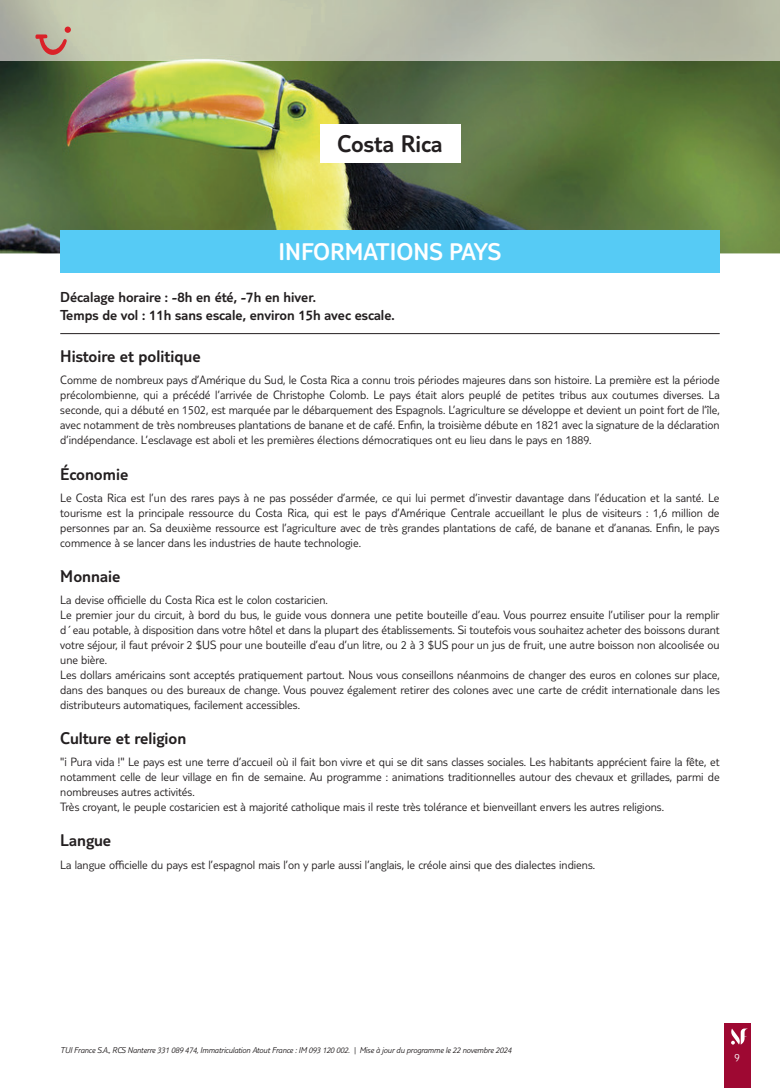
<style>
.page{position:relative;width:780px;height:1088px;background:#fff}
.page>*{position:absolute;margin:0;border:0;box-sizing:border-box;transform-origin:0 0}
.t1{font:300 25px "TUI Type";color:#fff}
.t2{font:300 25px "TUI Type";color:#231f20}
.t3{font:300 17.5px "TUI Type";color:#231f20}
.t4{font:300 15px/18px "TUI Type";color:#231f20}
.t5{font:300 12.5px/15px "TUI Type";color:#231f20;text-align:justify}
.t6{font:300 11.25px "TUI Type";color:#fff}
.t7{font:italic 300 8.75px "TUI Type";letter-spacing:-.02em;color:#231f20}
</style>
<div class="page">
<div style="left:724px;top:1023px;width:26px;height:65px;background:#9e0832"></div>
<svg style="left:731px;top:1028px;width:17px;height:16px"></svg>
<img style="left:0;top:60px;width:780px;height:193px">
<div style="left:319px;top:124px;width:141px;height:39px;background:#fff"></div>
<hr style="left:60px;top:333px;width:659px;height:1px;background:#231f20">
<div style="left:60px;top:230px;width:659px;height:43px;background:#56cbf5"></div>
<svg style="left:35px;top:27px;width:36px;height:33px"></svg>
<h1 class="t2" style="left:337px;top:129px;width:107px">Costa Rica</h1>
<h1 class="t1" style="left:278px;top:237px;width:225px">INFORMATIONS PAYS</h1>
<p class="t4" style="left:60px;top:288px;width:336px">Décalage horaire : -8h en été, -7h en hiver.<br>Temps de vol : 11h sans escale, environ 15h avec escale.</p>
<h2 class="t3" style="left:60px;top:346px;width:142px">Histoire et politique</h2>
<p class="t5" style="left:60px;top:372px;width:661px">Comme de nombreux pays d’Amérique du Sud, le Costa Rica a connu trois périodes majeures dans son histoire. La première est la période précolombienne, qui a précédé l’arrivée de Christophe Colomb. Le pays était alors peuplé de petites tribus aux coutumes diverses. La seconde, qui a débuté en 1502, est marquée par le débarquement des Espagnols. L’agriculture se développe et devient un point fort de l’île, avec notamment de très nombreuses plantations de banane et de café. Enfin, la troisième débute en 1821 avec la signature de la déclaration d’indépendance. L’esclavage est aboli et les premières élections démocratiques ont eu lieu dans le pays en 1889.</p>
<h2 class="t3" style="left:60px;top:464px;width:70px">Économie</h2>
<p class="t5" style="left:60px;top:490px;width:660px">Le Costa Rica est l’un des rares pays à ne pas posséder d’armée, ce qui lui permet d’investir davantage dans l’éducation et la santé. Le tourisme est la principale ressource du Costa Rica, qui est le pays d’Amérique Centrale accueillant le plus de visiteurs : 1,6 million de personnes par an. Sa deuxième ressource est l’agriculture avec de très grandes plantations de café, de banane et d’ananas. Enfin, le pays commence à se lancer dans les industries de haute technologie.</p>
<h2 class="t3" style="left:60px;top:566px;width:62px">Monnaie</h2>
<p class="t5" style="left:60px;top:592px;width:661px;text-align:left">La devise officielle du Costa Rica est le colon costaricien.<br>Le premier jour du circuit, à bord du bus, le guide vous donnera une petite bouteille d’eau. Vous pourrez ensuite l’utiliser pour la remplir d´eau potable, à disposition dans votre hôtel et dans la plupart des établissements. Si toutefois vous souhaitez acheter des boissons durant votre séjour, il faut prévoir 2 $US pour une bouteille d’eau d’un litre, ou 2 à 3 $US pour un jus de fruit, une autre boisson non alcoolisée ou une bière.<br>Les dollars américains sont acceptés pratiquement partout. Nous vous conseillons néanmoins de changer des euros en colones sur place, dans des banques ou des bureaux de change. Vous pouvez également retirer des colones avec une carte de crédit internationale dans les distributeurs automatiques, facilement accessibles.</p>
<h2 class="t3" style="left:60px;top:728px;width:128px">Culture et religion</h2>
<p class="t5" style="left:60px;top:754px;width:661px;text-align:left">"¡ Pura vida !" Le pays est une terre d’accueil où il fait bon vivre et qui se dit sans classes sociales. Les habitants apprécient faire la fête, et notamment celle de leur village en fin de semaine. Au programme : animations traditionnelles autour des chevaux et grillades, parmi de nombreuses autres activités.<br>Très croyant, le peuple costaricien est à majorité catholique mais il reste très tolérance et bienveillant envers les autres religions.</p>
<h2 class="t3" style="left:60px;top:830px;width:52px">Langue</h2>
<p class="t5" style="left:60px;top:857px;width:536px">La langue officielle du pays est l’espagnol mais l’on y parle aussi l’anglais, le créole ainsi que des dialectes indiens.</p>
<p class="t7" style="left:60px;top:1045px;width:452px">TUI France S.A., RCS Nanterre 331 089 474, Immatriculation Atout France : IM 093 120 002. | Mise à jour du programme le 22 novembre 2024</p>
<p class="t6" style="left:734px;top:1050px;width:7px">9</p>
</div>
